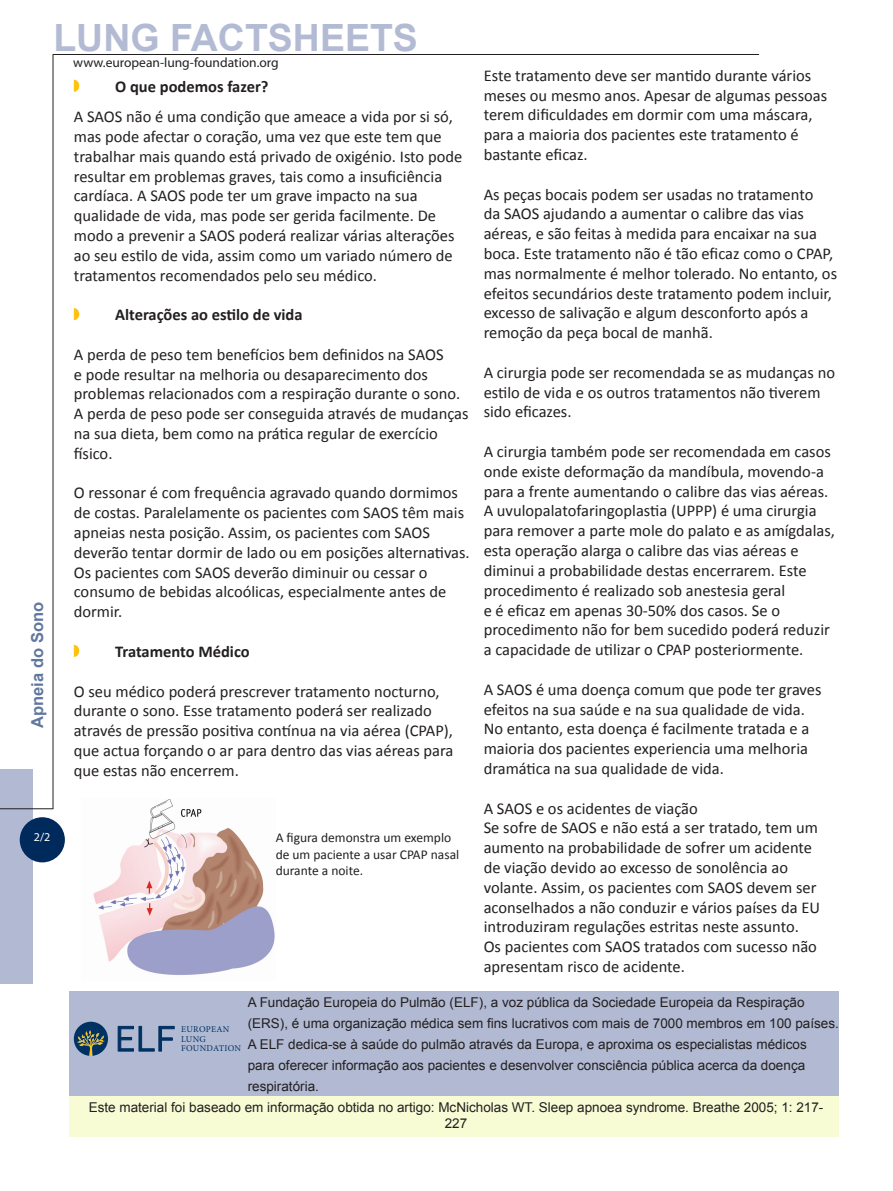
<style>
.page{position:relative;width:893px;height:1191px;background:#fff}
.page>*{position:absolute;margin:0;border:0;box-sizing:border-box;transform-origin:0 0}
.t1{font:700 37.5px "Arial";color:#b2bbd3}
.t2{font:16.5px/19.8px "Calibri";color:#231f20}
.t3{font:700 16.5px "Calibri";color:#231f20}
.t4{font:700 16.5px "Arial";color:#60779f}
.t5{font:13.5px/21px "Arial";color:#231f20}
.t6{font:13.5px/16.2px "Calibri";color:#231f20}
.t7{font:13.5px "Myriad Pro";color:#231f20}
.t8{font:12px "Myriad Pro";color:#fff}
.t9{font:8.85px/9.6px "Minion Pro";letter-spacing:.025em;color:#003163}
</style>
<div class="page">
<div style="left:69px;top:1095px;width:770px;height:42px;background:#f7fcd5"></div>
<div style="left:0;top:769px;width:33px;height:214px;background:#b1bad2"></div>
<div style="left:20px;top:817px;width:45px;height:45px;background:#00295c;border-radius:50%"></div>
<div style="left:69px;top:991px;width:770px;height:104px;background:#b1bad2"></div>
<hr style="left:53px;top:54px;width:1px;height:754px;background:#231f20">
<hr style="left:53px;top:54px;width:706px;height:1px;background:#231f20">
<hr style="left:0;top:808px;width:53px;height:1px;background:#231f20">
<svg style="left:118px;top:1026px;width:57px;height:25px"></svg>
<svg style="left:74px;top:1021px;width:34px;height:35px"></svg>
<svg style="left:74px;top:80px;width:5px;height:12px"></svg>
<svg style="left:74px;top:308px;width:5px;height:12px"></svg>
<svg style="left:74px;top:645px;width:5px;height:12px"></svg>
<img style="left:93px;top:799px;width:182px;height:176px">
<p class="t1" style="left:53px;top:13px;width:366px">LUNG FACTSHEETS</p>
<p class="t4" style="left:27px;top:728px;width:127px;rotate:-90deg">Apneia do Sono</p>
<p class="t8" style="left:34px;top:830px;width:18px">2/2</p>
<p class="t7" style="left:73px;top:54px;width:207px">www.european-lung-foundation.org</p>
<p class="t3" style="left:115px;top:76px;width:155px">O que podemos fazer?</p>
<p class="t2" style="left:74px;top:107px;width:390px">A SAOS não é uma condição que ameace a vida por si só, mas pode afectar o coração, uma vez que este tem que trabalhar mais quando está privado de oxigénio. Isto pode resultar em problemas graves, tais como a insuficiência cardíaca. A SAOS pode ter um grave impacto na sua qualidade de vida, mas pode ser gerida facilmente. De modo a prevenir a SAOS poderá realizar várias alterações ao seu estilo de vida, assim como um variado número de tratamentos recomendados pelo seu médico.</p>
<p class="t3" style="left:115px;top:304px;width:189px">Alterações ao estilo de vida</p>
<p class="t2" style="left:74px;top:344px;width:396px">A perda de peso tem benefícios bem definidos na SAOS<br>e pode resultar na melhoria ou desaparecimento dos problemas relacionados com a respiração durante o sono.<br>A perda de peso pode ser conseguida através de mudanças na sua dieta, bem como na prática regular de exercício físico.</p>
<p class="t2" style="left:74px;top:483px;width:397px">O ressonar é com frequência agravado quando dormimos de costas. Paralelamente os pacientes com SAOS têm mais apneias nesta posição. Assim, os pacientes com SAOS deverão tentar dormir de lado ou em posições alternativas.</p>
<p class="t2" style="left:74px;top:562px;width:374px">Os pacientes com SAOS deverão diminuir ou cessar o consumo de bebidas alcoólicas, especialmente antes de dormir.</p>
<p class="t3" style="left:115px;top:641px;width:136px">Tratamento Médico</p>
<p class="t2" style="left:74px;top:681px;width:381px">O seu médico poderá prescrever tratamento nocturno, durante o sono. Esse tratamento poderá ser realizado através de pressão positiva contínua na via aérea (CPAP), que actua forçando o ar para dentro das vias aéreas para que estas não encerrem.</p>
<p class="t6" style="left:276px;top:830px;width:185px">A figura demonstra um exemplo de um paciente a usar CPAP nasal durante a noite.</p>
<p class="t2" style="left:484px;top:65px;width:345px">Este tratamento deve ser mantido durante vários meses ou mesmo anos. Apesar de algumas pessoas terem dificuldades em dormir com uma máscara, para a maioria dos pacientes este tratamento é bastante eficaz.</p>
<p class="t2" style="left:484px;top:184px;width:355px">As peças bocais podem ser usadas no tratamento<br>da SAOS ajudando a aumentar o calibre das vias aéreas, e são feitas à medida para encaixar na sua boca. Este tratamento não é tão eficaz como o CPAP, mas normalmente é melhor tolerado. No entanto, os efeitos secundários deste tratamento podem incluir, excesso de salivação e algum desconforto após a remoção da peça bocal de manhã.</p>
<p class="t2" style="left:484px;top:362px;width:353px">A cirurgia pode ser recomendada se as mudanças no estilo de vida e os outros tratamentos não tiverem sido eficazes.</p>
<p class="t2" style="left:484px;top:442px;width:349px">A cirurgia também pode ser recomendada em casos onde existe deformação da mandíbula, movendo-a para a frente aumentando o calibre das vias aéreas.</p>
<p class="t2" style="left:484px;top:501px;width:353px">A uvulopalatofaringoplastia (UPPP) é uma cirurgia para remover a parte mole do palato e as amígdalas, esta operação alarga o calibre das vias aéreas e diminui a probabilidade destas encerrarem. Este procedimento é realizado sob anestesia geral<br>e é eficaz em apenas 30-50% dos casos. Se o procedimento não for bem sucedido poderá reduzir a capacidade de utilizar o CPAP posteriormente.</p>
<p class="t2" style="left:484px;top:679px;width:339px">A SAOS é uma doença comum que pode ter graves efeitos na sua saúde e na sua qualidade de vida.<br>No entanto, esta doença é facilmente tratada e a maioria dos pacientes experiencia uma melhoria dramática na sua qualidade de vida.</p>
<p class="t2" style="left:484px;top:798px;width:216px">A SAOS e os acidentes de viação</p>
<p class="t2" style="left:484px;top:818px;width:338px">Se sofre de SAOS e não está a ser tratado, tem um aumento na probabilidade de sofrer um acidente de viação devido ao excesso de sonolência ao volante. Assim, os pacientes com SAOS devem ser aconselhados a não conduzir e vários países da EU introduziram regulações estritas neste assunto.<br>Os pacientes com SAOS tratados com sucesso não apresentam risco de acidente.</p>
<p class="t5" style="left:248px;top:991px;width:593px">A Fundação Europeia do Pulmão (ELF), a voz pública da Sociedade Europeia da Respiração (ERS), é uma organização médica sem fins lucrativos com mais de 7000 membros em 100 países.<br>A ELF dedica-se à saúde do pulmão através da Europa, e aproxima os especialistas médicos<br>para oferecer informação aos pacientes e desenvolver consciência pública acerca da doença respiratória.</p>
<p class="t5" style="left:89px;top:1099px;width:736px;line-height:16.2px;text-align:center">Este material foi baseado em informação obtida no artigo: McNicholas WT. Sleep apnoea syndrome. Breathe 2005; 1: 217-<br>227</p>
<p class="t9" style="left:181px;top:1024px;width:62px">EUROPEAN<br>LUNG<br>FOUNDATION</p>
</div>
